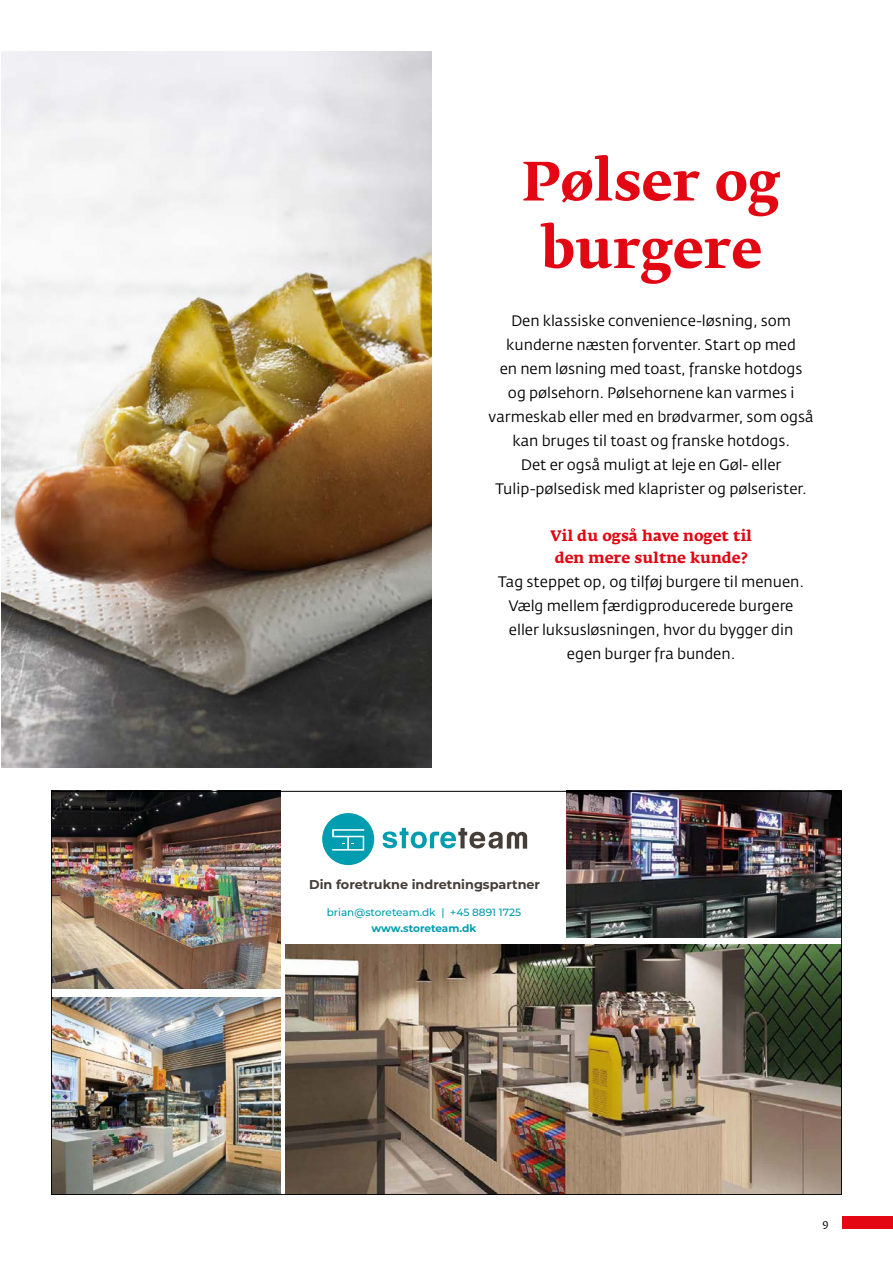
<style>
.page{position:relative;width:893px;height:1263px;background:#fff}
.page>*{position:absolute;margin:0;border:0;box-sizing:border-box;transform-origin:0 0}
.t1{font:700 52.5px/67.5px "Fedra Serif B Pro";color:#e30613;text-align:center}
.t2{font:15px/24px "Fedra Sans Pro";color:#000;text-align:center}
.t3{font:700 15px/22.5px "Fedra Serif A Pro";color:#e30613}
.t4{font:700 12.75px "Montserrat";color:#453d37}
.t5{font:500 10.5px "Montserrat";color:#009db0}
.t6{font:700 10.5px "Montserrat";letter-spacing:-.01em;color:#009db0}
.t7{font:10.5px "Fedra Serif A Pro";color:#000}
</style>
<div class="page">
<div style="left:842px;top:1216px;width:51px;height:13px;background:#e30613"></div>
<img style="left:1px;top:51px;width:431px;height:717px">
<img style="left:286px;top:944px;width:554px;height:249px">
<img style="left:567px;top:793px;width:273px;height:145px">
<img style="left:53px;top:998px;width:228px;height:195px">
<img style="left:53px;top:793px;width:228px;height:195px">
<svg style="left:383px;top:828px;width:144px;height:21px"></svg>
<div style="left:322px;top:813px;width:52px;height:52px;background:#009db0;border-radius:50%"></div>
<svg style="left:332px;top:829px;width:32px;height:21px"></svg>
<h1 class="t1" style="left:522px;top:149px;width:259px">Pølser og burgere</h1>
<p class="t2" style="left:489px;top:309px;width:326px">Den klassiske convenience-løsning, som kunderne næsten forventer. Start op med<br>en nem løsning med toast, franske hotdogs<br>og pølsehorn. Pølsehornene kan varmes i varmeskab eller med en brødvarmer, som også kan bruges til toast og franske hotdogs.<br>Det er også muligt at leje en Gøl- eller Tulip-pølsedisk med klaprister og pølserister.</p>
<p class="t3" style="left:550px;top:524px;width:203px">Vil du også have noget til den mere sultne kunde?</p>
<p class="t2" style="left:498px;top:570px;width:308px">Tag steppet op, og tilføj burgere til menuen.<br>Vælg mellem færdigproducerede burgere eller luksusløsningen, hvor du bygger din egen burger fra bunden.</p>
<p class="t4" style="left:309px;top:875px;width:232px">Din foretrukne indretningspartner</p>
<p class="t5" style="left:327px;top:905px;width:196px">brian@storeteam.dk | +45 8891 1725</p>
<p class="t6" style="left:371px;top:921px;width:106px">www.storeteam.dk</p>
<p class="t7" style="left:822px;top:1217px;width:8px">9</p>
</div>
